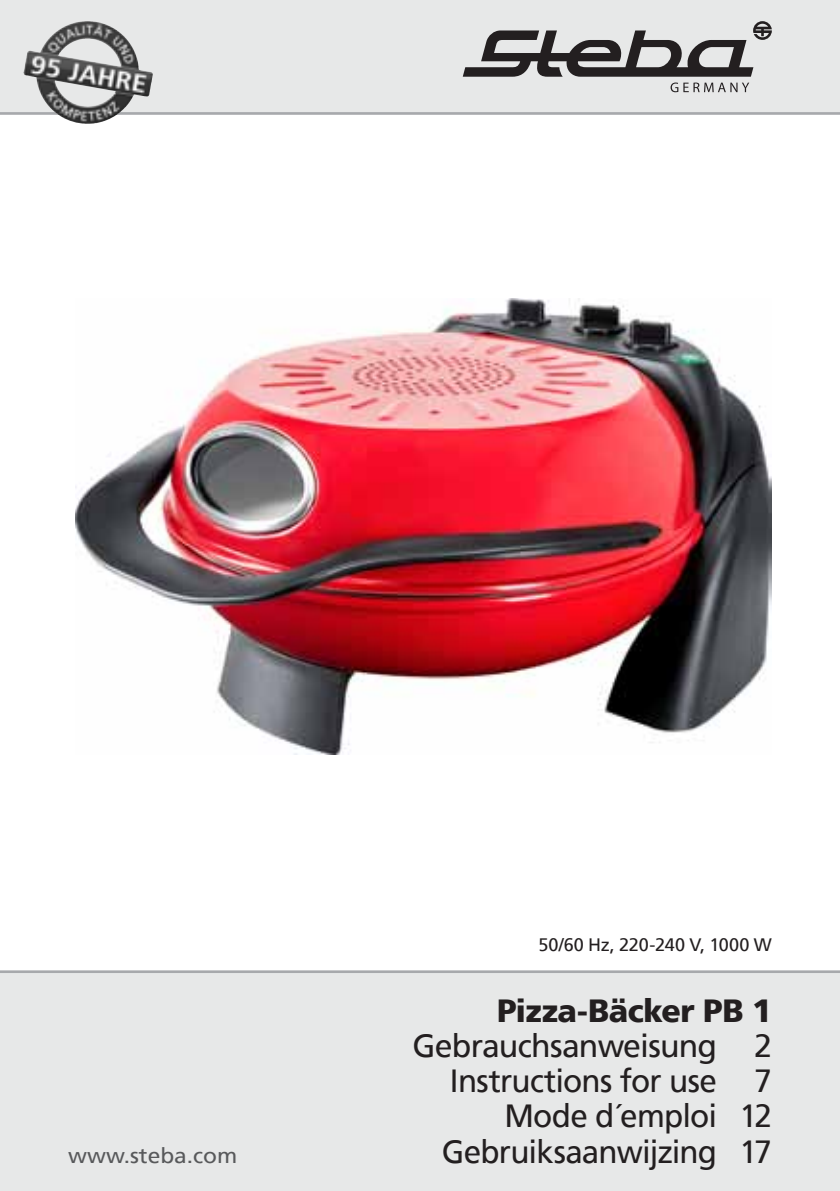
<style>
.page{position:relative;width:840px;height:1191px;background:#fff}
.page>*{position:absolute;margin:0;border:0;box-sizing:border-box;transform-origin:0 0}
.t1{font:32px/35.2px "Frutiger";letter-spacing:-.025em;color:#231f20;text-align:right}
.t2{font:900 32px "Frutiger";letter-spacing:-.015em;color:#231f20}
.t3{font:21.2px "Frutiger";color:#58595b;scale:1.07 1}
.t4{font:18px "Frutiger";letter-spacing:-.005em;color:#231f20}
</style>
<div class="page">
<div style="left:0;top:971px;width:839px;height:220px;background:#e7e8e8"></div>
<div style="left:0;top:0;width:839px;height:113px;background:#e7e8e8"></div>
<hr style="left:0;top:112px;width:839px;height:3px;background:#a7a9ac">
<svg style="left:670px;top:83px;width:78px;height:9px"></svg>
<svg style="left:462px;top:21px;width:309px;height:56px"></svg>
<hr style="left:0;top:970px;width:839px;height:3px;background:#a7a9ac">
<img style="left:23px;top:21px;width:61px;height:76px">
<img style="left:76px;top:299px;width:695px;height:455px">
<p class="t3" style="left:68px;top:1142px;width:160px">www.steba.com</p>
<p class="t4" style="left:538px;top:934px;width:235px">50/60 Hz, 220-240 V, 1000 W</p>
<p class="t2" style="left:497px;top:991px;width:276px">Pizza-Bäcker PB 1</p>
<p class="t1" style="left:412px;top:1028px;width:360px">Gebrauchsanweisung 2<br>Instructions for use 7<br>Mode d´emploi 12<br>Gebruiksaanwijzing 17</p>
</div>
